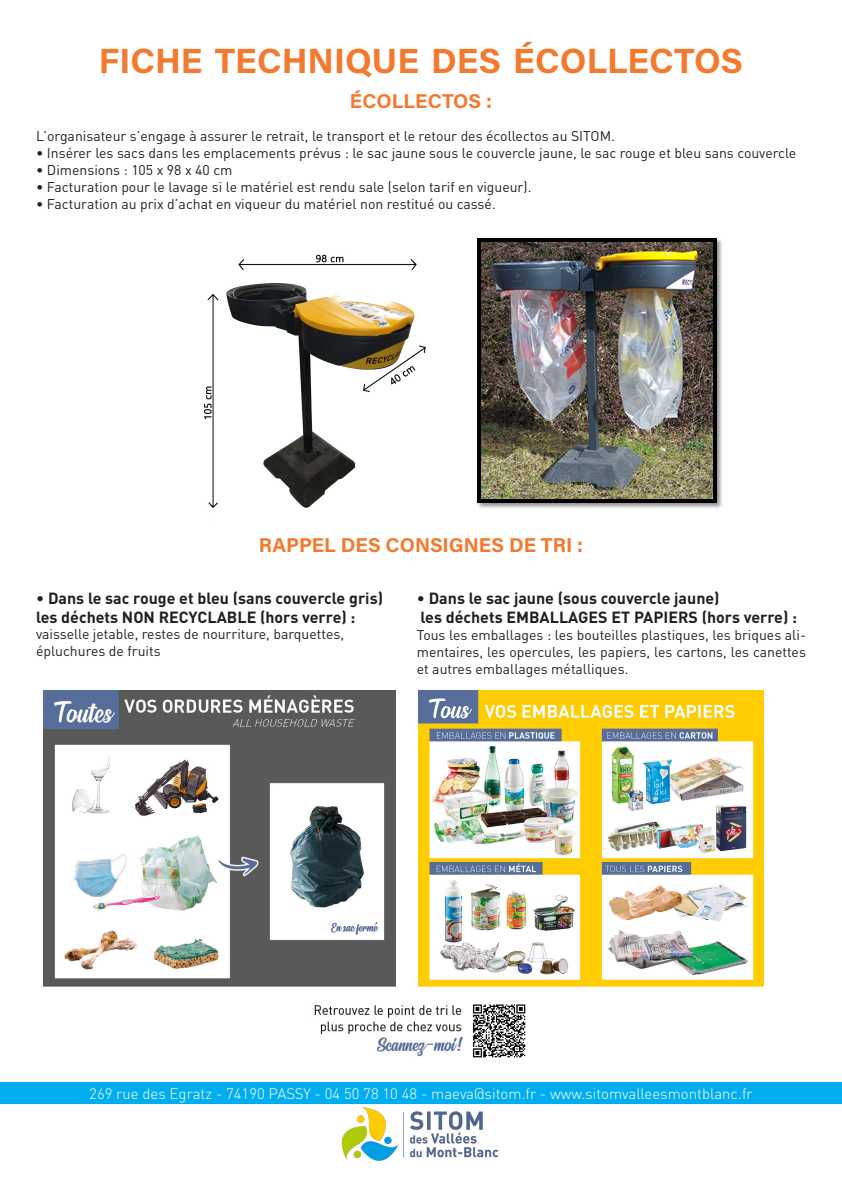
<style>
.page{position:relative;width:842px;height:1191px;background:#fff}
.page>*{position:absolute;margin:0;border:0;box-sizing:border-box;transform-origin:0 0}
.t1{font:35px "Acumin Variable Concept";color:#f3792e}
.t2{font:20px "Acumin Variable Concept";color:#f3792e}
.t3{font:20px "Acumin Variable Concept";color:#f3792e}
.t4{font:700 16px "DIN";color:#231f20}
.t5{font:300 15px "DIN";color:#fff}
.t6{font:14px/16.8px "DIN";color:#231f20;text-align:justify}
.s1{font-style:inherit}
.s2{font-weight:500}
</style>
<div class="page">
<img style="left:477px;top:238px;width:245px;height:270px">
<img style="left:419px;top:690px;width:344px;height:297px">
<img style="left:44px;top:690px;width:352px;height:297px">
<img style="left:314px;top:1004px;width:212px;height:54px">
<img style="left:203px;top:254px;width:223px;height:254px">
<div style="left:0;top:1082px;width:842px;height:21px;background:#00aeef"></div>
<img style="left:338px;top:1103px;width:165px;height:58px">
<p class="t1" style="left:99px;top:37px;width:646px">FICHE TECHNIQUE DES ÉCOLLECTOS</p>
<p class="t3" style="left:350px;top:87px;width:144px">ÉCOLLECTOS <span class="s1">:</span></p>
<p class="t6" style="left:36px;top:128px;width:580px">L’organisateur s’engage à assurer le retrait, le transport et le retour des écollectos au SITOM.</p>
<p class="t6" style="left:36px;top:144px;width:762px">• Insérer les sacs dans les emplacements prévus : le sac jaune sous le couvercle jaune, le sac rouge et bleu sans couvercle</p>
<p class="t6" style="left:36px;top:161px;width:198px">• Dimensions : 105 x 98 x 40 cm</p>
<p class="t6" style="left:36px;top:178px;width:497px">• Facturation pour le lavage si le matériel est rendu sale (selon tarif en vigueur).</p>
<p class="t6" style="left:36px;top:195px;width:461px">• Facturation au prix d’achat en vigueur du matériel non restitué ou cassé.</p>
<p class="t2" style="left:259px;top:531px;width:96px">RAPPEL DES</p>
<p class="t2" style="left:386px;top:531px;width:14px">CONSI</p>
<p class="t2" style="left:449px;top:531px;width:29px">GNES</p>
<p class="t2" style="left:509px;top:531px;width:76px">DE TRI :</p>
<p class="t4" style="left:36px;top:588px;width:349px"><span class="s2">•</span> Dans le sac rouge et bleu (sans couvercle gris)</p>
<p class="t4" style="left:36px;top:607px;width:321px">les déchets NON RECYCLABLE (hors verre) :</p>
<p class="t6" style="left:36px;top:625px;width:310px">vaisselle jetable, restes de nourriture, barquettes,</p>
<p class="t6" style="left:36px;top:642px;width:126px">épluchures de fruits</p>
<p class="t4" style="left:417px;top:588px;width:304px"><span class="s2">•</span> Dans le sac jaune (sous couvercle jaune)</p>
<p class="t4" style="left:420px;top:607px;width:378px">les déchets EMBALLAGES ET PAPIERS (hors verre) :</p>
<p class="t6" style="left:417px;top:626px;width:391px">Tous les emballages : les bouteilles plastiques, les briques ali&shy;mentaires, les opercules, les papiers, les cartons, les canettes et autres emballages métalliques.</p>
<p class="t5" style="left:89px;top:1084px;width:665px">269 rue des Egratz - 74190 PASSY - 04 50 78 10 48 - maeva@sitom.fr - www.sitomvalleesmontblanc.fr</p>
</div>
